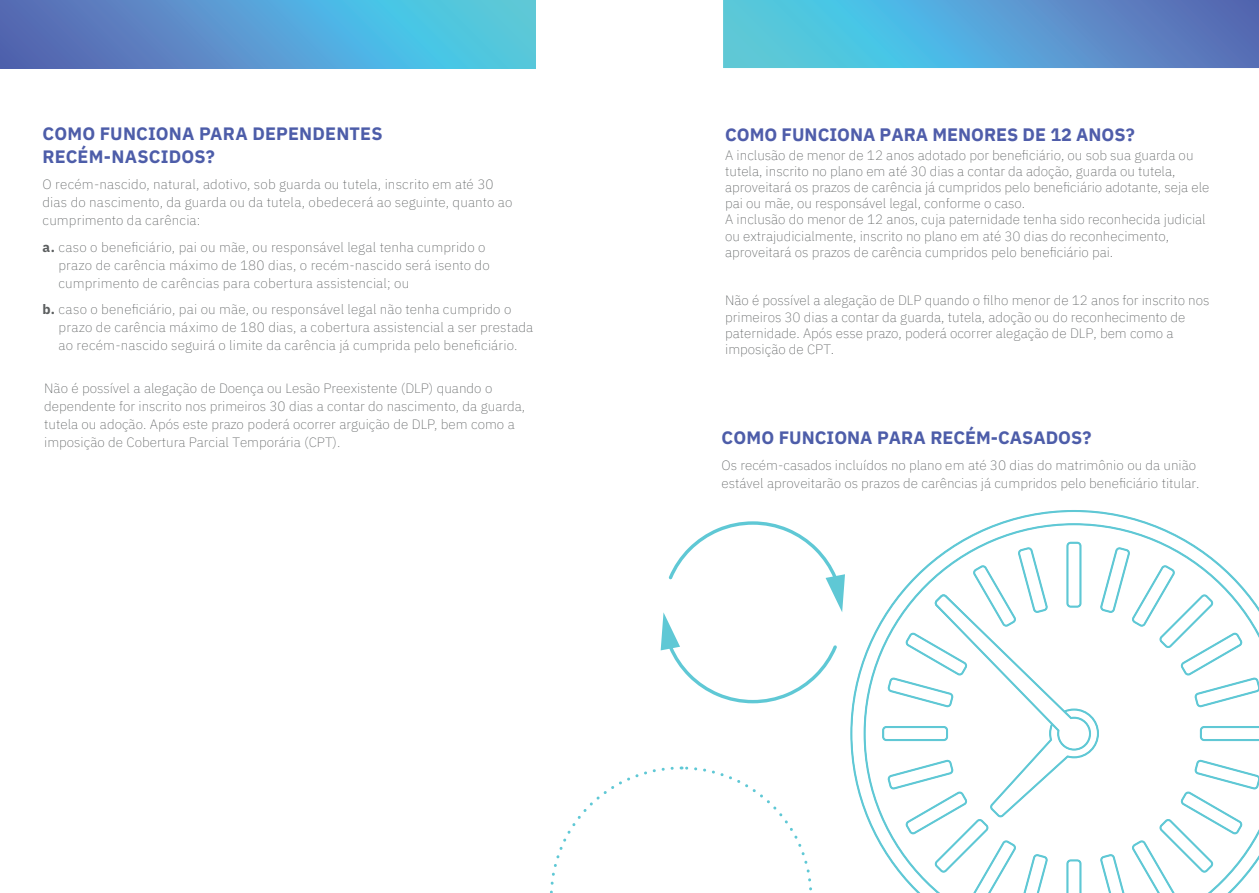
<style>
.page{position:relative;width:1259px;height:893px;background:#fff}
.page>*{position:absolute;margin:0;border:0;box-sizing:border-box;transform-origin:0 0}
.t1{font:700 18px/22.5px "IBM Plex Sans";letter-spacing:.005em;color:#4d5da9}
.t2{font:700 18px "IBM Plex Sans";color:#4f5daa}
.t3{font:200 13.5px/18px "IBM Plex Sans";color:#5b5e5f}
.s1{font-weight:700}
</style>
<div class="page">
<svg style="left:723px;top:0;width:536px;height:68px"></svg>
<svg style="left:0;top:0;width:536px;height:68px"></svg>
<svg style="left:660px;top:521px;width:185px;height:182px"></svg>
<svg style="left:550px;top:766px;width:124px;height:127px"></svg>
<svg style="left:681px;top:766px;width:131px;height:125px"></svg>
<svg style="left:850px;top:510px;width:299px;height:298px"></svg>
<svg style="left:863px;top:523px;width:326px;height:325px"></svg>
<svg style="left:882px;top:542px;width:377px;height:351px"></svg>
<h1 class="t1" style="left:43px;top:121px;width:341px">COMO FUNCIONA PARA DEPENDENTES<br>RECÉM-NASCIDOS?</h1>
<p class="t3" style="left:43px;top:174px;width:471px">O recém-nascido, natural, adotivo, sob guarda ou tutela, inscrito em até 30 dias do nascimento, da guarda ou da tutela, obedecerá ao seguinte, quanto ao cumprimento da carência:</p>
<p class="t3" style="left:58px;top:237px;width:433px;text-indent:-16px"><span class="s1">a.</span> caso o beneficiário, pai ou mãe, ou responsável legal tenha cumprido o prazo de carência máximo de 180 dias, o recém-nascido será isento do cumprimento de carências para cobertura assistencial; ou</p>
<p class="t3" style="left:59px;top:299px;width:476px;text-indent:-16px"><span class="s1">b.</span> caso o beneficiário, pai ou mãe, ou responsável legal não tenha cumprido o prazo de carência máximo de 180 dias, a cobertura assistencial a ser prestada ao recém-nascido seguirá o limite da carência já cumprida pelo beneficiário.</p>
<p class="t3" style="left:44px;top:378px;width:482px">Não é possível a alegação de Doença ou Lesão Preexistente (DLP) quando o dependente for inscrito nos primeiros 30 dias a contar do nascimento, da guarda, tutela ou adoção. Após este prazo poderá ocorrer arguição de DLP, bem como a imposição de Cobertura Parcial Temporária (CPT).</p>
<h1 class="t2" style="left:725px;top:121px;width:411px">COMO FUNCIONA PARA MENORES DE 12 ANOS?</h1>
<p class="t3" style="left:725px;top:146px;width:486px;line-height:16.2px">A inclusão de menor de 12 anos adotado por beneficiário, ou sob sua guarda ou tutela, inscrito no plano em até 30 dias a contar da adoção, guarda ou tutela, aproveitará os prazos de carência já cumpridos pelo beneficiário adotante, seja ele pai ou mãe, ou responsável legal, conforme o caso.<br>A inclusão do menor de 12 anos, cuja paternidade tenha sido reconhecida judicial ou extrajudicialmente, inscrito no plano em até 30 dias do reconhecimento, aproveitará os prazos de carência cumpridos pelo beneficiário pai.</p>
<p class="t3" style="left:725px;top:291px;width:486px;line-height:16.2px">Não é possível a alegação de DLP quando o filho menor de 12 anos for inscrito nos primeiros 30 dias a contar da guarda, tutela, adoção ou do reconhecimento de paternidade. Após esse prazo, poderá ocorrer alegação de DLP, bem como a imposição de CPT.</p>
<h1 class="t1" style="left:721px;top:425px;width:371px">COMO FUNCIONA PARA RECÉM-CASADOS?</h1>
<p class="t3" style="left:721px;top:455px;width:479px">Os recém-casados incluídos no plano em até 30 dias do matrimônio ou da união estável aproveitarão os prazos de carências já cumpridos pelo beneficiário titular.</p>
</div>
